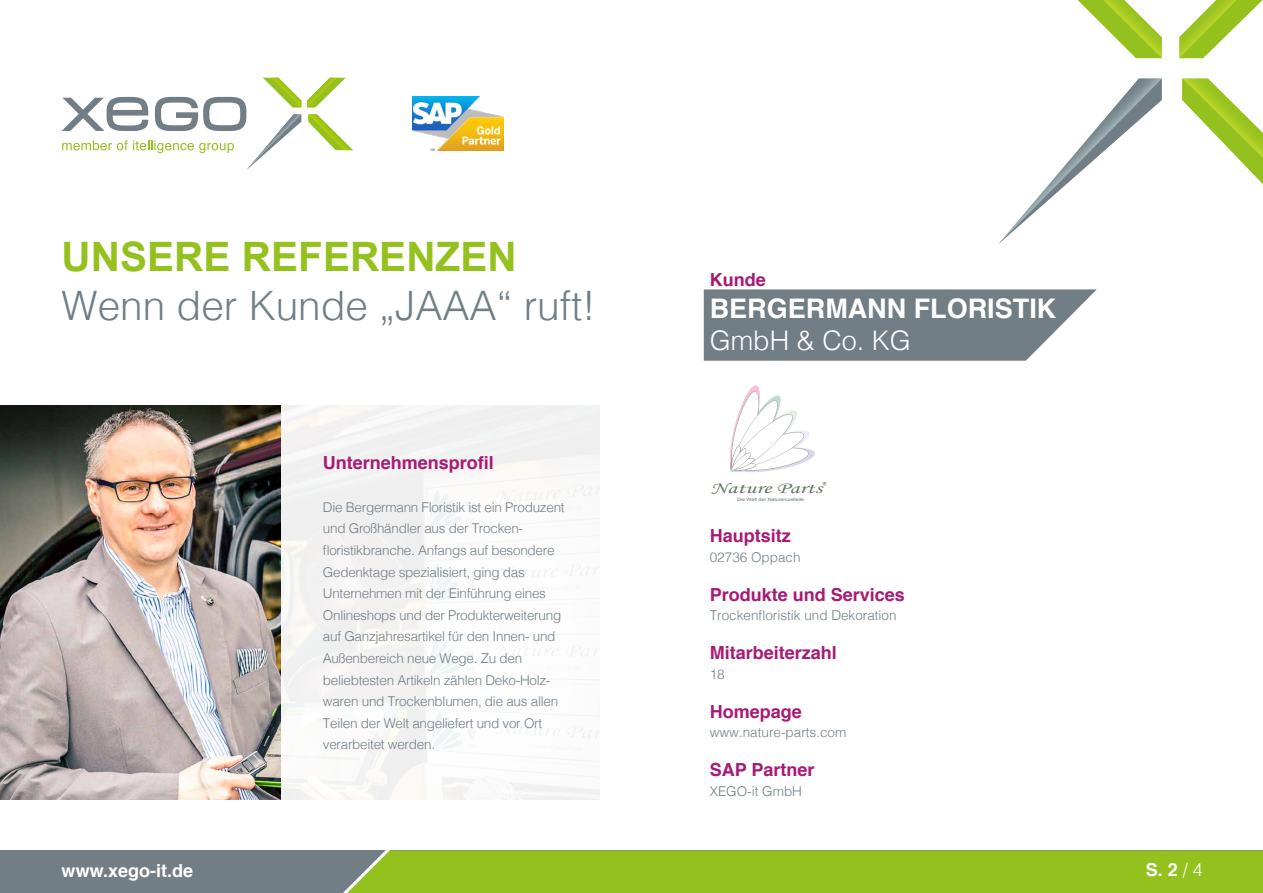
<style>
.page{position:relative;width:1263px;height:893px;background:#fff}
.page>*{position:absolute;margin:0;border:0;box-sizing:border-box;transform-origin:0 0}
.t1{font:300 40.5px "Helvetica";color:#717e86}
.t2{font:700 40.5px "Arial";color:#95c11f}
.t3{font:700 27px "Helvetica";color:#fff}
.t4{font:300 27px "Helvetica";color:#fff}
.t5{font:700 18px "Helvetica";color:#a71a75}
.t6{font:700 18px "Helvetica";color:#fff}
.t7{font:16.2px "Monotype Corsiva";color:#647863;scale:1.47 1}
.t8{font:300 13.5px/21.6px "Helvetica";letter-spacing:-.02em;color:#717e86}
.t9{font:300 13.5px "Helvetica";color:#717e86}
.t10{font:8.85px "Calibri";color:#647863}
.t11{font:4.5px "Arial";color:#647863;scale:1.18 1}
.s1{font-weight:300}
</style>
<div class="page">
<svg style="left:0;top:850px;width:1263px;height:43px;background:#8aad3e"></svg>
<svg style="left:998px;top:0;width:265px;height:244px"></svg>
<svg style="left:62px;top:78px;width:291px;height:92px"></svg>
<img style="left:412px;top:96px;width:92px;height:54px">
<svg style="left:704px;top:289px;width:393px;height:72px;background:#7e8a91"></svg>
<img style="left:0;top:405px;width:281px;height:394px">
<div style="left:281px;top:403px;width:319px;height:401px;background:#f9f8f7"></div>
<svg style="left:730px;top:385px;width:85px;height:87px"></svg>
<h1 class="t2" style="left:62px;top:230px;width:457px">UNSERE REFERENZEN</h1>
<h1 class="t1" style="left:62px;top:271px;width:536px">Wenn der Kunde „JAAA“ ruft!</h1>
<h3 class="t5" style="left:323px;top:448px;width:173px">Unternehmensprofil</h3>
<p class="t8" style="left:323px;top:495px;width:243px">Die Bergermann Floristik ist ein Produzent und Großhändler aus der Trocken&shy;floristikbranche. Anfangs auf besondere Gedenktage spezialisiert, ging das Unternehmen mit der Einführung eines Onlineshops und der Produkterweiterung auf Ganzjahresartikel für den Innen- und Außenbereich neue Wege. Zu den beliebtesten Artikeln zählen Deko-Holz&shy;waren und Trockenblumen, die aus allen Teilen der Welt angeliefert und vor Ort verarbeitet werden.</p>
<h3 class="t5" style="left:710px;top:265px;width:57px">Kunde</h3>
<h2 class="t3" style="left:710px;top:287px;width:348px">BERGERMANN FLORISTIK</h2>
<h2 class="t4" style="left:710px;top:318px;width:203px">GmbH &amp; Co. KG</h2>
<p class="t10" style="left:822px;top:478px;width:6px">®</p>
<p class="t7" style="left:710px;top:478px;width:77px">Nature Parts</p>
<p class="t11" style="left:737px;top:496px;width:58px">Die Welt der Natureinzelteile</p>
<h3 class="t5" style="left:710px;top:521px;width:82px">Hauptsitz</h3>
<p class="t9" style="left:710px;top:545px;width:92px">02736 Oppach</p>
<h3 class="t5" style="left:710px;top:580px;width:197px">Produkte und Services</h3>
<p class="t9" style="left:710px;top:604px;width:188px">Trockenfloristik und Dekoration</p>
<h3 class="t5" style="left:710px;top:638px;width:129px">Mitarbeiterzahl</h3>
<p class="t8" style="left:710px;top:662px;width:17px">18</p>
<h3 class="t5" style="left:710px;top:697px;width:94px">Homepage</h3>
<p class="t9" style="left:710px;top:721px;width:138px">www.nature-parts.com</p>
<h3 class="t5" style="left:710px;top:755px;width:106px">SAP Partner</h3>
<p class="t9" style="left:710px;top:779px;width:94px">XEGO-it GmbH</p>
<h3 class="t6" style="left:62px;top:856px;width:133px">www.xego-it.de</h3>
<h3 class="t6" style="left:1146px;top:855px;width:59px">S. 2 <span class="s1">/ 4</span></h3>
</div>
